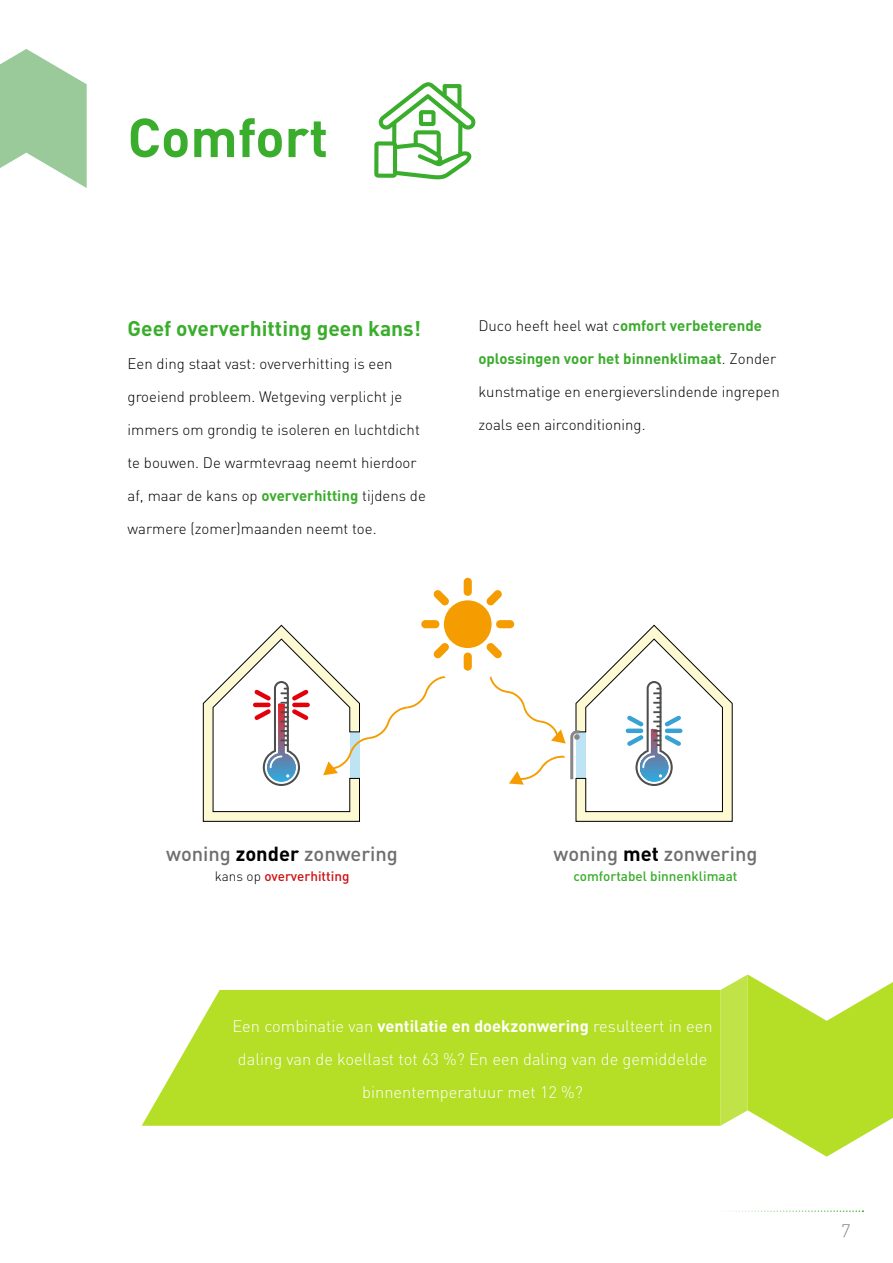
<style>
.page{position:relative;width:893px;height:1263px;background:#fff}
.page>*{position:absolute;margin:0;border:0;box-sizing:border-box;transform-origin:0 0}
.t1{font:700 54px "DIN";color:#3aad2c}
.t2{font:700 21px "DIN";color:#3aad2c}
.t3{font:500 20.1px "DIN";color:#6e6e6e}
.t4{font:18px "DIN Light Alternate";color:#868786}
.t5{font:300 16.5px/33px "DIN";color:#fff;text-align:center}
.t6{font:300 15px "DIN";color:#000}
.t7{font:700 15px "DIN";color:#3aad2c}
.t8{font:500 13.5px "DINOT";color:#3aad2c}
.t9{font:500 13.5px "DINOT";color:#cd1013}
.s1{font-weight:700;color:#3aad2c}
.s2{font-weight:300;color:#000}
.s3{font-weight:700;color:#000}
.s4{font-family:"DIN";font-weight:300;color:#000}
.s5{font-weight:700}
</style>
<div class="page">
<svg style="left:0;top:49px;width:87px;height:139px"></svg>
<div style="left:444px;top:600px;width:48px;height:48px;background:#f59c00;border-radius:50%"></div>
<div style="left:464px;top:578px;width:8px;height:18px;background:#f59c00;border-radius:4px"></div>
<svg style="left:486px;top:590px;width:16px;height:15px"></svg>
<div style="left:496px;top:620px;width:18px;height:8px;background:#f59c00;border-radius:4px"></div>
<div style="left:464px;top:652px;width:8px;height:19px;background:#f59c00;border-radius:4px"></div>
<div style="left:421px;top:620px;width:18px;height:8px;background:#f59c00;border-radius:4px"></div>
<svg style="left:433px;top:590px;width:16px;height:15px"></svg>
<svg style="left:203px;top:624px;width:246px;height:198px"></svg>
<hr style="left:294px;top:703px;width:14px;height:4px;background:#e3000b">
<svg style="left:486px;top:624px;width:247px;height:198px"></svg>
<div style="left:667px;top:728px;width:13px;height:5px;background:#38a2d5"></div>
<svg style="left:374px;top:82px;width:102px;height:97px"></svg>
<svg style="left:720px;top:974px;width:173px;height:183px"></svg>
<svg style="left:142px;top:990px;width:578px;height:136px;background:#bae034"></svg>
<svg style="left:723px;top:1210px;width:140px;height:2px"></svg>
<h1 class="t1" style="left:128px;top:102px;width:202px">Comfort</h1>
<h2 class="t2" style="left:128px;top:315px;width:295px">Geef oververhitting geen kans!</h2>
<p class="t6" style="left:128px;top:355px;width:267px">Een ding staat vast: oververhitting is een</p>
<p class="t6" style="left:128px;top:388px;width:276px">groeiend probleem. Wetgeving verplicht je</p>
<p class="t6" style="left:128px;top:421px;width:294px">immers om grondig te isoleren en luchtdicht</p>
<p class="t6" style="left:128px;top:454px;width:291px">te bouwen. De warmtevraag neemt hierdoor</p>
<p class="t6" style="left:128px;top:487px;width:300px">af, maar de kans op <span class="s1">oververhitting</span> tijdens de</p>
<p class="t6" style="left:128px;top:520px;width:251px">warmere (zomer)maanden neemt toe.</p>
<p class="t7" style="left:478px;top:316px;width:285px"><span class="s2">Duco heeft heel wat c</span>omfort verbeterende</p>
<p class="t7" style="left:478px;top:349px;width:299px">oplossingen voor het binnenklimaat<span class="s2">. Zonder</span></p>
<p class="t6" style="left:478px;top:383px;width:303px">kunstmatige en energieverslindende ingrepen</p>
<p class="t6" style="left:478px;top:416px;width:169px">zoals een airconditioning.</p>
<h3 class="t3" style="left:166px;top:841px;width:233px">woning <span class="s3">zonder</span> zonwering</h3>
<p class="t9" style="left:215px;top:867px;width:136px"><span class="s4">kans op</span> oververhitting</p>
<h3 class="t3" style="left:554px;top:841px;width:205px">woning <span class="s3">met</span> zonwering</h3>
<p class="t8" style="left:574px;top:867px;width:165px">comfortabel binnenklimaat</p>
<p class="t5" style="left:232px;top:1009px;width:482px">Een combinatie van <span class="s5">ventilatie en doekzonwering</span> resulteert in een daling van de koellast tot 63 %? En een daling van de gemiddelde binnentemperatuur met 12 %?</p>
<p class="t4" style="left:842px;top:1217px;width:10px">7</p>
</div>
